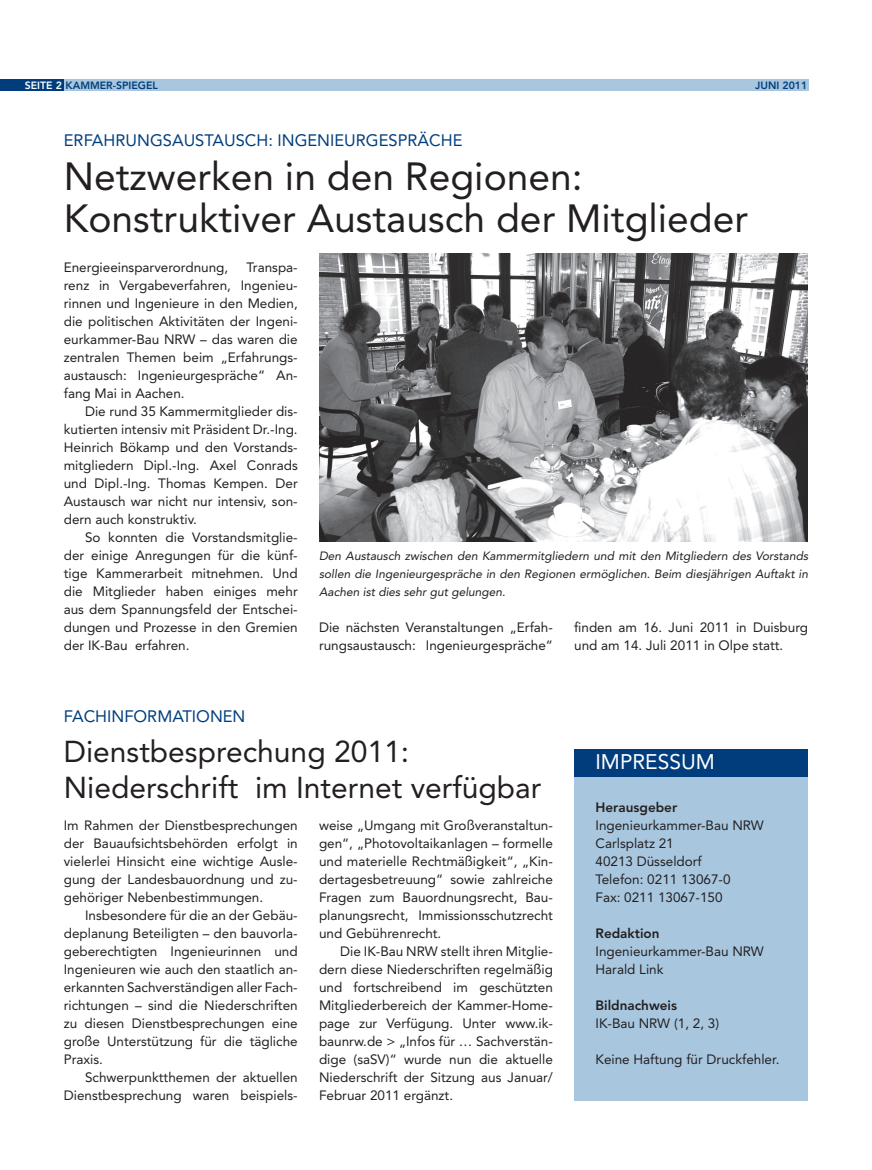
<style>
.page{position:relative;width:872px;height:1170px;background:#fff}
.page>*{position:absolute;margin:0;border:0;box-sizing:border-box;transform-origin:0 0}
.t1{font:39px/42px "Avenir LT Std";color:#231f20}
.t2{font:30px/36px "Avenir LT Std";color:#231f20}
.t3{font:21px "Avenir LT Std";color:#fff}
.t4{font:16.5px "Avenir LT Std";color:#013d7d}
.t5{font:13.5px/18px "Avenir LT Std";color:#231f20;text-align:justify}
.t6{font:800 13.5px "Avenir LT Std";color:#231f20}
.t7{font:italic 12px/18px "Avenir LT Std";color:#231f20;text-align:justify}
.t8{font:800 10.5px "Avenir LT Std";color:#013d7d}
.t9{font:800 10.5px "Avenir LT Std";color:#fff}
</style>
<div class="page">
<div style="left:574px;top:776px;width:234px;height:324px;background:#a8c7df"></div>
<div style="left:574px;top:749px;width:234px;height:28px;background:#013d7d"></div>
<div style="left:63px;top:79px;width:745px;height:11px;background:#a8c7df"></div>
<div style="left:0;top:79px;width:64px;height:11px;background:#013d7d"></div>
<img style="left:319px;top:254px;width:489px;height:288px">
<p class="t9" style="left:25px;top:79px;width:13px">Seite</p>
<p class="t8" style="left:66px;top:79px;width:93px">KAMMER-SPIEGEL</p>
<p class="t8" style="left:755px;top:79px;width:54px">Juni 2011</p>
<p class="t4" style="left:64px;top:130px;width:21px">Erfahr</p>
<p class="t4" style="left:126px;top:130px;width:24px">ungsa</p>
<p class="t4" style="left:184px;top:130px;width:110px">ustausch : Ingenie</p>
<p class="t4" style="left:344px;top:130px;width:23px">urgespr</p>
<p class="t4" style="left:417px;top:130px;width:35px">äche</p>
<h1 class="t1" style="left:64px;top:155px;width:686px">Netzwerken in den Regionen:<br>Konstruktiver Austausch der Mitglieder</h1>
<p class="t5" style="left:64px;top:258px;width:166px">Energieeinsparverordnung,</p>
<p class="t5" style="left:64px;top:258px;width:235px;text-indent:183px">Transpa&shy;renz in Vergabeverfahren, Ingenieu&shy;rinnen und Ingenieure in den Medien, die politischen Aktivitäten der Ingeni&shy;eurkammer-Bau NRW – das waren die zentralen Themen beim „Erfahrungs&shy;austausch: Ingenieurgespräche“ An&shy;fang Mai in Aachen.</p>
<p class="t5" style="left:64px;top:402px;width:235px;text-indent:21px">Die rund 35 Kammermitglieder dis&shy;kutierten intensiv mit Präsident Dr.-Ing.<br>Heinrich Bökamp und den Vorstands&shy;mitgliedern Dipl.-Ing. Axel Conrads und Dipl.-Ing. Thomas Kempen. Der Austausch war nicht nur intensiv, son&shy;dern auch konstruktiv.</p>
<p class="t5" style="left:64px;top:528px;width:235px;text-indent:21px">So konnten die Vorstandsmitglie&shy;der einige Anregungen für die künf&shy;tige Kammerarbeit mitnehmen. U nd die Mitglieder haben einiges mehr aus dem Spannungsfeld der Entschei&shy;dungen und Prozesse in den Gremien der IK-Bau erfahren.</p>
<p class="t7" style="left:319px;top:547px;width:490px">Den Austausch zwischen den Kammermitgliedern und mit den Mitgliedern des Vorstands sollen die Ingenieurgespräche in den Regionen ermöglichen. Beim diesjährigen Auftakt in Aachen ist dies sehr gut gelungen.</p>
<p class="t5" style="left:319px;top:618px;width:235px">Die nächsten Veranstaltungen „Erfah&shy;rungsaustausch: Ingenieurgespräche“</p>
<p class="t5" style="left:574px;top:618px;width:235px">finden am 16. Juni 2011 in Duisburg und am 14. Juli 2011 in Olpe statt.</p>
<p class="t4" style="left:64px;top:706px;width:44px">Fachinformationen</p>
<h2 class="t2" style="left:64px;top:734px;width:479px">Dienstbesprechung 2011:<br>Niederschrift im Internet verfügbar</h2>
<p class="t5" style="left:64px;top:816px;width:235px">Im Rahmen der Dienstbesprechungen der Bauaufsichtsbehörden erfolgt in vielerlei Hinsicht eine wichtige Ausle&shy;gung der Landesbauordnung und zu&shy;gehöriger Nebenbestimmungen.</p>
<p class="t5" style="left:64px;top:906px;width:235px;text-indent:21px">Insbesondere für die an der Gebäu&shy;deplanung Beteiligten – den bauvorla&shy;geberechtigten Ingenieurinnen und Ingenieuren wie auch den staatlich an&shy;erkannten Sachverständigen aller Fach&shy;richtungen – sind die Niederschriften zu diesen Dienstbesprechungen eine große U nterstützung für die tägliche Praxis.</p>
<p class="t5" style="left:64px;top:1068px;width:235px;text-align:right">Schwerpunktthemen der aktuellen<br>Dienstbesprechung waren beispiels-</p>
<p class="t5" style="left:319px;top:816px;width:235px">weise „U mgang mit Großveranstaltun&shy;gen“, „Photovoltaikanlagen – formelle und materielle Rechtmäßigkeit“, „Kin&shy;dertagesbetreuung“ sowie zahlreiche Fragen zum Bauordnungsrecht, Bau&shy;planungsrecht, Immissionsschutzrecht und Gebührenrecht.</p>
<p class="t5" style="left:319px;top:942px;width:235px;text-indent:21px">Die IK-Bau NRW stellt ihren Mitglie&shy;dern diese Niederschriften regelmäßig und fortschreibend im geschützten Mitgliederbereich der Kammer-Home&shy;page zur Verfügung. U nter www.ik&shy;baunrw.de &gt; „Infos für … Sachverstän&shy;dige (saSV)“ wurde nun die aktuelle Niederschrift der Sitzung aus Januar/ Februar 2011 ergänzt.</p>
<h3 class="t3" style="left:595px;top:749px;width:20px">Impress</h3>
<h3 class="t3" style="left:681px;top:749px;width:32px">um</h3>
<p class="t6" style="left:595px;top:799px;width:83px">Herausgeber</p>
<p class="t5" style="left:595px;top:816px;width:170px;text-align:left">Ingenieurkammer-Bau NRW<br>Carlsplatz 21<br>40213 Düsseldorf<br>Telefon: 0211 13067-0<br>Fax: 0211 13067-150</p>
<p class="t6" style="left:595px;top:925px;width:66px">Redaktion</p>
<p class="t5" style="left:595px;top:942px;width:170px">Ingenieurkammer-Bau NRW<br>Harald Link</p>
<p class="t6" style="left:595px;top:997px;width:83px">Bildnachweis</p>
<p class="t5" style="left:595px;top:1014px;width:125px">IK-Bau NRW (1, 2, 3)</p>
<p class="t5" style="left:595px;top:1050px;width:185px">Keine Haftung für Druckfehler.</p>
</div>
